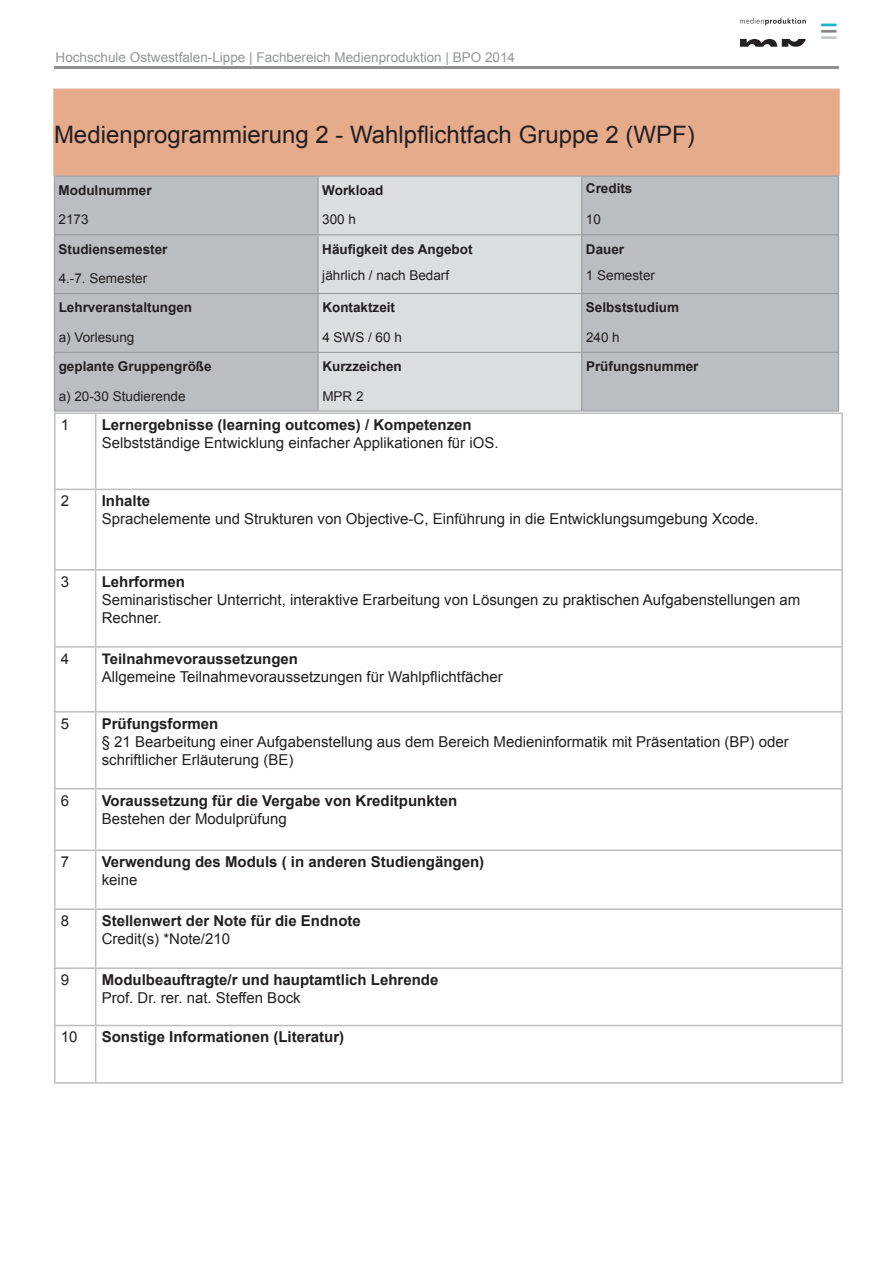
<style>
.page{position:relative;width:893px;height:1263px;background:#fff}
.page>*{position:absolute;margin:0;border:0;box-sizing:border-box;transform-origin:0 0}
.t1{font:24px "Arial";color:#231f20}
.t2{font:15px/18px "Arial";color:#231f20}
.t3{font:700 15px "Arial";color:#231f20}
.t4{font:700 14.55px "Arial";color:#231f20}
.t5{font:700 13.5px "Arial";color:#231f20}
.t6{font:13.5px "Arial";color:#231f20}
.t7{font:13.5px "Arial";color:#939598}
</style>
<div class="page">
<div style="left:53px;top:89px;width:787px;height:87px;background:#e5ab8b;border:2px solid #e5ab8b"></div>
<hr style="left:54px;top:66px;width:785px;height:3px;background:#231f20">
<svg style="left:740px;top:39px;width:66px;height:8px"></svg>
<svg style="left:740px;top:18px;width:66px;height:7px"></svg>
<hr style="left:821px;top:30px;width:15px;height:3px;background:#828888">
<hr style="left:821px;top:36px;width:15px;height:3px;background:#c3c7c3">
<svg style="left:821px;top:24px;width:15px;height:2px"></svg>
<hr style="left:96px;top:569px;width:747px;height:2px;background:#bcbdc0">
<hr style="left:841px;top:571px;width:2px;height:75px;background:#bcbdc0">
<hr style="left:96px;top:646px;width:747px;height:2px;background:#bcbdc0">
<hr style="left:841px;top:648px;width:2px;height:63px;background:#bcbdc0">
<hr style="left:96px;top:711px;width:747px;height:1px;background:#bcbdc0">
<hr style="left:841px;top:712px;width:2px;height:76px;background:#bcbdc0">
<hr style="left:96px;top:788px;width:747px;height:1px;background:#bcbdc0">
<hr style="left:841px;top:789px;width:2px;height:60px;background:#bcbdc0">
<hr style="left:96px;top:849px;width:747px;height:2px;background:#bcbdc0">
<hr style="left:841px;top:851px;width:2px;height:57px;background:#bcbdc0">
<hr style="left:96px;top:908px;width:747px;height:2px;background:#bcbdc0">
<hr style="left:841px;top:910px;width:2px;height:57px;background:#bcbdc0">
<hr style="left:96px;top:967px;width:747px;height:2px;background:#bcbdc0">
<hr style="left:841px;top:969px;width:2px;height:56px;background:#bcbdc0">
<hr style="left:96px;top:1025px;width:747px;height:1px;background:#bcbdc0">
<hr style="left:841px;top:1026px;width:2px;height:56px;background:#bcbdc0">
<hr style="left:96px;top:1082px;width:747px;height:1px;background:#bcbdc0">
<hr style="left:54px;top:412px;width:42px;height:2px;background:#bcbdc0">
<hr style="left:54px;top:414px;width:2px;height:75px;background:#bcbdc0">
<hr style="left:54px;top:489px;width:42px;height:1px;background:#bcbdc0">
<hr style="left:54px;top:490px;width:2px;height:79px;background:#bcbdc0">
<hr style="left:95px;top:490px;width:1px;height:79px;background:#bcbdc0">
<hr style="left:841px;top:490px;width:2px;height:79px;background:#bcbdc0">
<hr style="left:54px;top:569px;width:42px;height:2px;background:#bcbdc0">
<hr style="left:54px;top:571px;width:2px;height:75px;background:#bcbdc0">
<hr style="left:95px;top:571px;width:1px;height:75px;background:#bcbdc0">
<hr style="left:96px;top:412px;width:747px;height:2px;background:#bcbdc0">
<hr style="left:95px;top:414px;width:1px;height:75px;background:#bcbdc0">
<hr style="left:841px;top:414px;width:2px;height:75px;background:#bcbdc0">
<hr style="left:96px;top:489px;width:747px;height:1px;background:#bcbdc0">
<hr style="left:54px;top:646px;width:42px;height:2px;background:#bcbdc0">
<hr style="left:54px;top:648px;width:2px;height:63px;background:#bcbdc0">
<hr style="left:95px;top:648px;width:1px;height:63px;background:#bcbdc0">
<hr style="left:54px;top:711px;width:42px;height:1px;background:#bcbdc0">
<hr style="left:54px;top:712px;width:2px;height:76px;background:#bcbdc0">
<hr style="left:95px;top:712px;width:1px;height:76px;background:#bcbdc0">
<hr style="left:54px;top:788px;width:42px;height:1px;background:#bcbdc0">
<hr style="left:54px;top:789px;width:2px;height:60px;background:#bcbdc0">
<hr style="left:95px;top:789px;width:1px;height:60px;background:#bcbdc0">
<hr style="left:54px;top:849px;width:42px;height:2px;background:#bcbdc0">
<hr style="left:54px;top:851px;width:2px;height:57px;background:#bcbdc0">
<hr style="left:95px;top:851px;width:1px;height:57px;background:#bcbdc0">
<hr style="left:54px;top:908px;width:42px;height:2px;background:#bcbdc0">
<hr style="left:54px;top:910px;width:2px;height:57px;background:#bcbdc0">
<hr style="left:95px;top:910px;width:1px;height:57px;background:#bcbdc0">
<hr style="left:54px;top:967px;width:42px;height:2px;background:#bcbdc0">
<hr style="left:54px;top:969px;width:2px;height:56px;background:#bcbdc0">
<hr style="left:95px;top:969px;width:1px;height:56px;background:#bcbdc0">
<hr style="left:54px;top:1025px;width:42px;height:1px;background:#bcbdc0">
<hr style="left:54px;top:1026px;width:2px;height:56px;background:#bcbdc0">
<hr style="left:95px;top:1026px;width:1px;height:56px;background:#bcbdc0">
<hr style="left:54px;top:1082px;width:42px;height:1px;background:#bcbdc0">
<div style="left:55px;top:177px;width:783px;height:234px;background:#bcbdc0"></div>
<div style="left:319px;top:177px;width:262px;height:234px;background:#dcdddf"></div>
<hr style="left:54px;top:234px;width:264px;height:1px;background:#939598">
<hr style="left:318px;top:234px;width:264px;height:1px;background:#939598">
<hr style="left:54px;top:293px;width:264px;height:1px;background:#939598">
<hr style="left:318px;top:293px;width:264px;height:1px;background:#939598">
<hr style="left:54px;top:352px;width:264px;height:1px;background:#939598">
<hr style="left:318px;top:352px;width:264px;height:1px;background:#939598">
<hr style="left:582px;top:234px;width:257px;height:1px;background:#939598">
<hr style="left:582px;top:293px;width:257px;height:1px;background:#939598">
<hr style="left:582px;top:352px;width:257px;height:1px;background:#939598">
<hr style="left:54px;top:176px;width:264px;height:1px;background:#939598">
<svg style="left:54px;top:176px;width:1px;height:235px"></svg>
<hr style="left:54px;top:411px;width:264px;height:1px;background:#939598">
<hr style="left:582px;top:176px;width:257px;height:1px;background:#939598">
<svg style="left:838px;top:176px;width:1px;height:235px"></svg>
<hr style="left:582px;top:411px;width:257px;height:1px;background:#939598">
<hr style="left:318px;top:176px;width:264px;height:1px;background:#939598">
<svg style="left:318px;top:176px;width:1px;height:235px"></svg>
<svg style="left:581px;top:176px;width:1px;height:235px"></svg>
<hr style="left:318px;top:411px;width:264px;height:1px;background:#939598">
<p class="t7" style="left:56px;top:48px;width:461px">Hochschule Ostwestfalen-Lippe | Fachbereich Medienproduktion | BPO 2014</p>
<h1 class="t1" style="left:54px;top:119px;width:642px">Medienprogrammierung 2 - Wahlpflichtfach Gruppe 2 (WPF)</h1>
<p class="t5" style="left:59px;top:181px;width:95px">Modulnummer</p>
<p class="t5" style="left:322px;top:181px;width:63px">Workload</p>
<p class="t5" style="left:586px;top:180px;width:48px">Credits</p>
<p class="t6" style="left:59px;top:211px;width:32px">2173</p>
<p class="t6" style="left:322px;top:211px;width:35px">300 h</p>
<p class="t6" style="left:586px;top:211px;width:17px">10</p>
<p class="t5" style="left:59px;top:240px;width:110px">Studiensemester</p>
<p class="t5" style="left:322px;top:240px;width:152px">Häufigkeit des Angebot</p>
<p class="t5" style="left:586px;top:240px;width:40px">Dauer</p>
<p class="t6" style="left:59px;top:269px;width:90px">4.-7. Semester</p>
<p class="t6" style="left:322px;top:266px;width:128px">jährlich / nach Bedarf</p>
<p class="t6" style="left:586px;top:266px;width:71px">1 Semester</p>
<p class="t5" style="left:59px;top:299px;width:135px">Lehrveranstaltungen</p>
<p class="t5" style="left:322px;top:299px;width:74px">Kontaktzeit</p>
<p class="t5" style="left:586px;top:299px;width:95px">Selbststudium</p>
<p class="t6" style="left:59px;top:328px;width:77px">a) Vorlesung</p>
<p class="t6" style="left:322px;top:328px;width:81px">4 SWS / 60 h</p>
<p class="t6" style="left:586px;top:328px;width:35px">240 h</p>
<p class="t5" style="left:59px;top:357px;width:155px">geplante Gruppengröße</p>
<p class="t5" style="left:322px;top:357px;width:81px">Kurzzeichen</p>
<p class="t5" style="left:586px;top:357px;width:114px">Prüfungsnummer</p>
<p class="t6" style="left:59px;top:387px;width:128px">a) 20-30 Studierende</p>
<p class="t6" style="left:322px;top:387px;width:43px">MPR 2</p>
<p class="t2" style="left:61px;top:416px;width:10px">1</p>
<p class="t3" style="left:102px;top:415px;width:372px">Lernergebnisse (learning outcomes) / Kompetenzen</p>
<p class="t2" style="left:102px;top:434px;width:398px">Selbstständige Entwicklung einfacher Applikationen für iOS.</p>
<p class="t2" style="left:61px;top:492px;width:10px">2</p>
<p class="t3" style="left:102px;top:491px;width:50px">Inhalte</p>
<p class="t2" style="left:102px;top:510px;width:658px">Sprachelemente und Strukturen von Objective-C, Einführung in die Entwicklungsumgebung Xcode.</p>
<p class="t2" style="left:61px;top:573px;width:10px">3</p>
<p class="t3" style="left:102px;top:572px;width:85px">Lehrformen</p>
<p class="t2" style="left:102px;top:591px;width:700px">Seminaristischer Unterricht, interaktive Erarbeitung von Lösungen zu praktischen Aufgabenstellungen am<br>Rechner.</p>
<p class="t2" style="left:61px;top:650px;width:10px">4</p>
<p class="t4" style="left:102px;top:649px;width:198px">Teilnahmevoraussetzungen</p>
<p class="t2" style="left:102px;top:668px;width:403px">Allgemeine Teilnahmevoraussetzungen für Wahlpflichtfächer</p>
<p class="t2" style="left:61px;top:715px;width:10px">5</p>
<p class="t3" style="left:102px;top:713px;width:118px">Prüfungsformen</p>
<p class="t2" style="left:102px;top:733px;width:689px">§ 21 Bearbeitung einer Aufgabenstellung aus dem Bereich Medieninformatik mit Präsentation (BP) oder schriftlicher Erläuterung (BE)</p>
<p class="t2" style="left:61px;top:791px;width:10px">6</p>
<p class="t3" style="left:102px;top:790px;width:357px">Voraussetzung für die Vergabe von Kreditpunkten</p>
<p class="t2" style="left:102px;top:809px;width:187px">Bestehen der Modulprüfung</p>
<p class="t2" style="left:61px;top:853px;width:10px">7</p>
<p class="t3" style="left:102px;top:852px;width:384px">Verwendung des Moduls ( in anderen Studiengängen)</p>
<p class="t2" style="left:102px;top:871px;width:37px">keine</p>
<p class="t2" style="left:61px;top:912px;width:10px">8</p>
<p class="t3" style="left:102px;top:911px;width:261px">Stellenwert der Note für die Endnote</p>
<p class="t2" style="left:102px;top:930px;width:130px">Credit(s) *Note/210</p>
<p class="t2" style="left:61px;top:971px;width:10px">9</p>
<p class="t3" style="left:102px;top:970px;width:338px">Modulbeauftragte/r und hauptamtlich Lehrende</p>
<p class="t2" style="left:102px;top:989px;width:200px">Prof. Dr. rer. nat. Steffen Bock</p>
<p class="t2" style="left:61px;top:1028px;width:18px">10</p>
<p class="t3" style="left:102px;top:1027px;width:244px">Sonstige Informationen (Literatur)</p>
</div>
